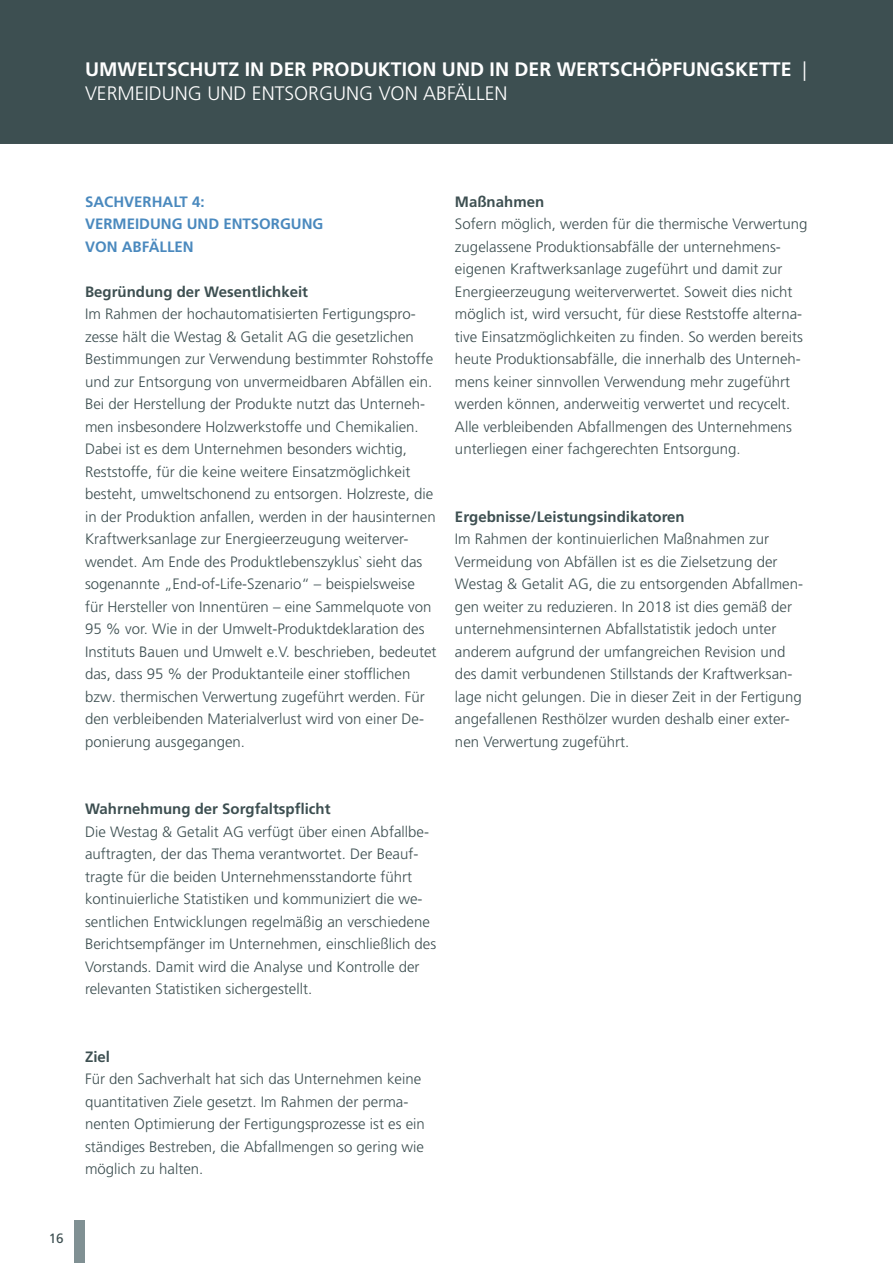
<style>
.page{position:relative;width:893px;height:1263px;background:#fff}
.page>*{position:absolute;margin:0;border:0;box-sizing:border-box;transform-origin:0 0}
.t1{font:700 19.5px/23.4px "Frutiger LT Pro";color:#fff}
.t2{font:300 15px/22.5px "Frutiger LT Pro";color:#3d4f51}
.t3{font:700 15px "Frutiger LT Pro";color:#3d4f51}
.t4{font:700 15px/22.5px "Frutiger LT Pro";color:#4a89be}
.t5{font:13.5px "Frutiger LT Pro";color:#3d4f51}
.s1{font-weight:300}
</style>
<div class="page">
<div style="left:0;top:0;width:893px;height:145px;background:#3d4f51"></div>
<hr style="left:0;top:144px;width:893px;height:1px;background:#fff">
<div style="left:74px;top:1220px;width:11px;height:43px;background:#809093"></div>
<h1 class="t1" style="left:85px;top:58px;width:723px">UMWELTSCHUTZ IN DER PRODUKTION UND IN DER WERTSCHÖPFUNGSKETTE <span class="s1">|<br>VERMEIDUNG UND ENTSORGUNG VON ABFÄLLEN</span></h1>
<p class="t4" style="left:85px;top:190px;width:240px">SACHVERHALT 4:<br>VERMEIDUNG UND ENTSORGUNG<br>VON ABFÄLLEN</p>
<p class="t3" style="left:85px;top:283px;width:225px">Begründung der Wesentlichkeit</p>
<p class="t2" style="left:85px;top:303px;width:353px">Im Rahmen der hochautomatisierten Fertigungspro&shy;zesse hält die Westag &amp; Getalit AG die gesetzlichen Bestimmungen zur Verwendung bestimmter Rohstoffe und zur Entsorgung von unvermeidbaren Abfällen ein.<br>Bei der Herstellung der Produkte nutzt das Unterneh&shy;men insbesondere Holzwerkstoffe und Chemikalien.<br>Dabei ist es dem Unternehmen besonders wichtig, Reststoffe, für die keine weitere Einsatzmöglichkeit besteht, umweltschonend zu entsorgen. Holzreste, die in der Produktion anfallen, werden in der hausinternen Kraftwerksanlage zur Energieerzeugung weiterver&shy;wendet. Am Ende des Produktlebenszyklus` sieht das sogenannte „End-of-Life-Szenario“ – beispielsweise für Hersteller von Innentüren – eine Sammelquote von 95 % vor. Wie in der Umwelt-Produktdeklaration des Instituts Bauen und Umwelt e.V. beschrieben, bedeutet das, dass 95 % der Produktanteile einer stofflichen bzw. thermischen Verwertung zugeführt werden. Für den verbleibenden Materialverlust wird von einer De&shy;ponierung ausgegangen.</p>
<p class="t3" style="left:455px;top:193px;width:91px">Maßnahmen</p>
<p class="t2" style="left:455px;top:213px;width:354px">Sofern möglich, werden für die thermische Verwertung zugelassene Produktionsabfälle der unternehmens&shy;eigenen Kraftwerksanlage zugeführt und damit zur Energieerzeugung weiterverwertet. Soweit dies nicht möglich ist, wird versucht, für diese Reststoffe alterna&shy;tive Einsatzmöglichkeiten zu finden. So werden bereits heute Produktionsabfälle, die innerhalb des Unterneh&shy;mens keiner sinnvollen Verwendung mehr zugeführt werden können, anderweitig verwertet und recycelt.<br>Alle verbleibenden Abfallmengen des Unternehmens unterliegen einer fachgerechten Entsorgung.</p>
<p class="t3" style="left:455px;top:508px;width:231px">Ergebnisse/Leistungsindikatoren</p>
<p class="t2" style="left:455px;top:528px;width:350px">Im Rahmen der kontinuierlichen Maßnahmen zur Vermeidung von Abfällen ist es die Zielsetzung der Westag &amp; Getalit AG, die zu entsorgenden Abfallmen&shy;gen weiter zu reduzieren. In 2018 ist dies gemäß der unternehmensinternen Abfallstatistik jedoch unter anderem aufgrund der umfangreichen Revision und des damit verbundenen Stillstands der Kraftwerksan&shy;lage nicht gelungen. Die in dieser Zeit in der Fertigung angefallenen Resthölzer wurden deshalb einer exter&shy;nen Verwertung zugeführt.</p>
<p class="t3" style="left:85px;top:800px;width:247px">Wahrnehmung der Sorgfaltspflicht</p>
<p class="t2" style="left:85px;top:821px;width:353px">Die Westag &amp; Getalit AG verfügt über einen Abfallbe&shy;auftragten, der das Thema verantwortet. Der Beauf&shy;tragte für die beiden Unternehmensstandorte führt kontinuierliche Statistiken und kommuniziert die we&shy;sentlichen Entwicklungen regelmäßig an verschiedene Berichtsempfänger im Unternehmen, einschließlich des Vorstands. Damit wird die Analyse und Kontrolle der relevanten Statistiken sichergestellt.</p>
<p class="t3" style="left:85px;top:1048px;width:27px">Ziel</p>
<p class="t2" style="left:85px;top:1068px;width:341px">Für den Sachverhalt hat sich das Unternehmen keine quantitativen Ziele gesetzt. Im Rahmen der perma&shy;nenten Optimierung der Fertigungsprozesse ist es ein ständiges Bestreben, die Abfallmengen so gering wie möglich zu halten.</p>
<p class="t5" style="left:49px;top:1231px;width:17px">16</p>
</div>
